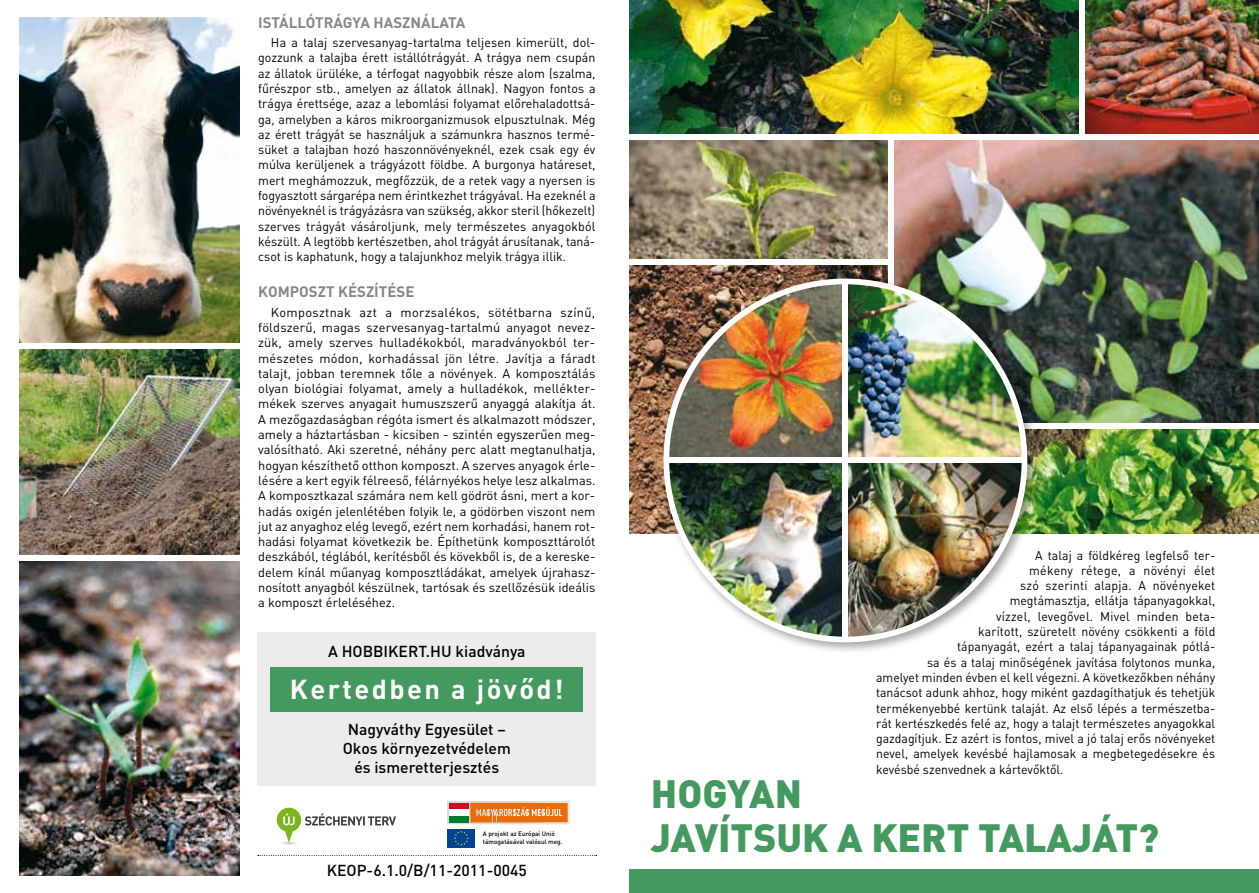
<style>
.page{position:relative;width:1259px;height:893px;background:#fff}
.page>*{position:absolute;margin:0;border:0;box-sizing:border-box;transform-origin:0 0}
.t1{font:900 39px/44.2px "DIN";color:#449a5e}
.t2{font:700 27.15px "DIN";letter-spacing:.09em;color:#fff}
.t3{font:500 15.75px/19px "DIN";color:#000;text-align:center}
.t4{font:700 15px "DIN";color:#87888a}
.t5{font:12.75px/15.3px "DIN";color:#000;text-align:justify}
.t6{font:12.75px "DIN";color:#000;scale:.96 1}
.t7{font:12.75px "DIN";letter-spacing:.02em;color:#000;scale:.96 1}
.t8{font:12.75px "DIN";letter-spacing:.025em;color:#000;scale:.96 1}
.t9{font:500 6.45px/7.6px "DIN Pro";color:#000}
</style>
<div class="page">
<div style="left:629px;top:870px;width:630px;height:23px;background:#449a5e"></div>
<img style="left:629px;top:0;width:450px;height:134px">
<img style="left:629px;top:140px;width:258px;height:393px">
<img style="left:1085px;top:0;width:174px;height:134px">
<img style="left:894px;top:140px;width:365px;height:283px">
<img style="left:1039px;top:429px;width:220px;height:104px">
<div style="left:625px;top:259px;width:265px;height:6px;background:#fff"></div>
<div style="left:659px;top:275px;width:380px;height:380px;background:#000;opacity:.35"></div>
<img style="left:848px;top:281px;width:176px;height:358px">
<img style="left:668px;top:463px;width:174px;height:176px">
<img style="left:666px;top:281px;width:176px;height:177px">
<div style="left:842px;top:281px;width:6px;height:358px;background:#fff"></div>
<div style="left:666px;top:458px;width:358px;height:5px;background:#fff"></div>
<div style="left:258px;top:632px;width:338px;height:154px;background:#ececed"></div>
<div style="left:271px;top:667px;width:312px;height:45px;background:#449a5e"></div>
<img style="left:20px;top:17px;width:219px;height:859px">
<div style="left:17px;top:344px;width:225px;height:5px;background:#fff"></div>
<div style="left:17px;top:555px;width:225px;height:6px;background:#fff"></div>
<div style="left:447px;top:829px;width:28px;height:18px;background:#004494"></div>
<svg style="left:454px;top:831px;width:15px;height:14px"></svg>
<div style="left:447px;top:801px;width:122px;height:23px;border:1px solid #d9dadb"></div>
<div style="left:449px;top:803px;width:19px;height:6px;background:#e2001a"></div>
<div style="left:449px;top:816px;width:19px;height:6px;background:#007c30"></div>
<svg style="left:470px;top:803px;width:98px;height:19px;background:#ec8232"></svg>
<hr style="left:280px;top:842px;width:18px;height:3px;background:#fbfaf9;border-radius:50%">
<hr style="left:281px;top:842px;width:16px;height:3px;background:#f7f6f6;border-radius:50%">
<svg style="left:277px;top:808px;width:119px;height:36px"></svg>
<svg style="left:258px;top:855px;width:339px;height:1px"></svg>
<p class="t4" style="left:258px;top:12px;width:208px">ISTÁLLÓTRÁGYA HASZNÁLATA</p>
<p class="t5" style="left:258px;top:35px;width:339px;text-indent:13px">Ha a talaj szervesanyag-tartalma teljesen kimerült, dol&shy;gozzunk a talajba érett istállótrágyát. A trágya nem csupán az állatok ürüléke, a térfogat nagyobbik része alom (szalma, fűrészpor stb., amelyen az állatok állnak). Nagyon fontos a trágya érettsége, azaz a lebomlási folyamat előrehaladottsá&shy;ga, amelyben a káros mikroorganizmusok elpusztulnak. Még az érett trágyát se használjuk a számunkra hasznos termé&shy;süket a talajban hozó haszonnövényeknél, ezek csak egy év múlva kerüljenek a trágyázott földbe. A burgonya határeset, mert meghámozzuk, megfőzzük, de a retek vagy a nyersen is fogyasztott sárgarépa nem érintkezhet trágyával. Ha ezeknél a növényeknél is trágyázásra van szükség, akkor steril (hőkezelt) szerves trágyát vásároljunk, mely természetes anyagokból készült. A legtöbb kertészetben, ahol trágyát árusítanak, taná&shy;csot is kaphatunk, hogy a talajunkhoz melyik trágya illik.</p>
<p class="t4" style="left:258px;top:282px;width:158px">KOMPOSZT KÉSZÍTÉSE</p>
<p class="t5" style="left:258px;top:304px;width:339px;text-indent:13px">Komposztnak azt a morzsalékos, sötétbarna színű, földszerű, magas szervesanyag-tartalmú anyagot nevez&shy;zük, amely szerves hulladékokból, maradványokból ter&shy;mészetes módon, korhadással jön létre. Javítja a fáradt talajt, jobban teremnek tőle a növények. A komposztálás olyan biológiai folyamat, amely a hulladékok, mellékter&shy;mékek szerves anyagait humuszszerű anyaggá alakítja át.<br>A mezőgazdaságban régóta ismert és alkalmazott módszer, amely a háztartásban - kicsiben - szintén egyszerűen meg&shy;valósítható. Aki szeretné, néhány perc alatt megtanulhatja, hogyan készíthető otthon komposzt. A szerves anyagok érle&shy;lésére a kert egyik félreeső, félárnyékos helye lesz alkalmas.<br>A komposztkazal számára nem kell gödröt ásni, mert a kor&shy;hadás oxigén jelenlétében folyik le, a gödörben viszont nem jut az anyaghoz elég levegő, ezért nem korhadási, hanem rot&shy;hadási folyamat következik be. Építhetünk komposzttárolót deszkából, téglából, kerítésből és kövekből is, de a kereske&shy;delem kínál műanyag komposztládákat, amelyek újrahasz&shy;nosított anyagból készülnek, tartósak és szellőzésük ideális a komposzt érleléséhez.</p>
<p class="t3" style="left:328px;top:641px;width:199px">A HOBBIKERT.HU kiadványa</p>
<h2 class="t2" style="left:290px;top:671px;width:275px">KERTEDBEN A JÖVŐD!</h2>
<p class="t3" style="left:343px;top:719px;width:169px">Nagyváthy Egyesület –<br>Okos környezetvédelem és ismeretterjesztés</p>
<p class="t9" style="left:483px;top:830px;width:81px">A projekt az Európai Unió támogatásával valósul meg.</p>
<p class="t3" style="left:327px;top:860px;width:202px">KEOP-6.1.0/B/11-2011-0045</p>
<p class="t6" style="left:1035px;top:547px;width:189px">A talaj a földkéreg legfelső ter-</p>
<p class="t8" style="left:1029px;top:562px;width:195px">mékeny rétege, a növényi élet</p>
<p class="t7" style="left:1020px;top:578px;width:205px">szó szerinti alapja. A növényeket</p>
<p class="t6" style="left:1009px;top:593px;width:216px">megtámasztja, ellátja tápanyagokkal,</p>
<p class="t7" style="left:996px;top:608px;width:230px">vízzel, levegővel. Mivel minden beta-</p>
<p class="t6" style="left:978px;top:623px;width:248px">karított, szüretelt növény csökkenti a föld</p>
<p class="t6" style="left:957px;top:639px;width:270px">tápanyagát, ezért a talaj tápanyagainak pótlá-</p>
<p class="t6" style="left:927px;top:654px;width:301px">sa és a talaj minőségének javítása folytonos munka,</p>
<p class="t6" style="left:876px;top:669px;width:355px">amelyet minden évben el kell végezni. A következőkben néhány</p>
<p class="t6" style="left:876px;top:685px;width:355px">tanácsot adunk ahhoz, hogy miként gazdagíthatjuk és tehetjük</p>
<p class="t6" style="left:876px;top:700px;width:355px">termékenyebbé kertünk talaját. Az első lépés a természetba-</p>
<p class="t6" style="left:876px;top:715px;width:355px">rát kertészkedés felé az, hogy a talajt természetes anyagokkal</p>
<p class="t6" style="left:876px;top:731px;width:355px">gazdagítjuk. Ez azért is fontos, mivel a jó talaj erős növényeket</p>
<p class="t6" style="left:876px;top:746px;width:355px">nevel, amelyek kevésbé hajlamosak a megbetegedésekre és</p>
<p class="t6" style="left:876px;top:761px;width:197px">kevésbé szenvednek a kártevőktől.</p>
<h1 class="t1" style="left:651px;top:769px;width:510px">HOGYAN<br>JAVÍTSUK A KERT TALAJÁT?</h1>
</div>
